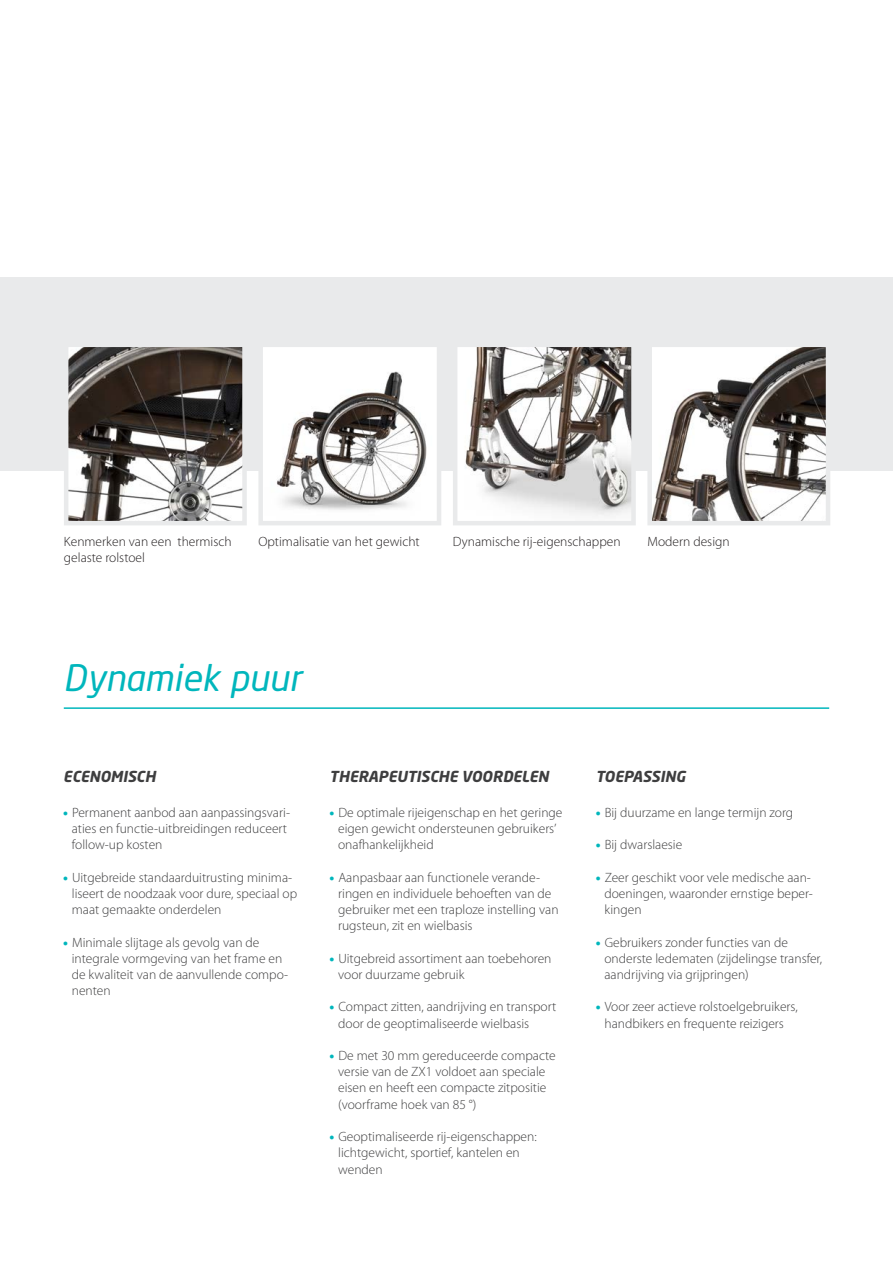
<style>
.page{position:relative;width:893px;height:1263px;background:#fff}
.page>*{position:absolute;margin:0;border:0;box-sizing:border-box;transform-origin:0 0}
.t1{font:italic 36px "Neo Sans Std";color:#00b6bc}
.t2{font:italic 700 15px "Neo Sans Std";color:#3e3e3f}
.t3{font:300 13.5px/16.2px "Myriad Pro";color:#3e3e3f}
.t4{font:300 13.5px "Myriad Pro";color:#231f20}
.s1{font-weight:900;color:#00b6bc}
</style>
<div class="page">
<div style="left:0;top:277px;width:893px;height:194px;background:#e9eaeb"></div>
<hr style="left:64px;top:707px;width:765px;height:2px;background:#00b6bc">
<img style="left:458px;top:348px;width:173px;height:168px">
<div style="left:453px;top:343px;width:183px;height:182px;border:4px solid #e9eaeb"></div>
<img style="left:652px;top:348px;width:173px;height:172px">
<div style="left:647px;top:343px;width:183px;height:182px;border:4px solid #e9eaeb"></div>
<img style="left:69px;top:348px;width:173px;height:172px">
<div style="left:64px;top:343px;width:183px;height:182px;border:4px solid #e9eaeb"></div>
<img style="left:263px;top:348px;width:173px;height:162px">
<div style="left:258px;top:343px;width:183px;height:182px;border:4px solid #e9eaeb"></div>
<div style="left:833px;top:447px;width:28px;height:28px;background:linear-gradient(to bottom,#e3e4e6,#f4f5f5);border-radius:50%"></div>
<p class="t4" style="left:64px;top:534px;width:169px">Kenmerken van een thermisch</p>
<p class="t4" style="left:453px;top:534px;width:169px">Dynamische rij-eigenschappen</p>
<p class="t4" style="left:647px;top:534px;width:84px">Modern design</p>
<p class="t4" style="left:64px;top:550px;width:83px">gelaste rolstoel</p>
<p class="t4" style="left:258px;top:534px;width:163px">Optimalisatie van het gewicht</p>
<h1 class="t1" style="left:63px;top:656px;width:240px">Dynamiek puur</h1>
<p class="t2" style="left:63px;top:767px;width:94px">ECENOMISCH</p>
<p class="t2" style="left:330px;top:767px;width:221px">THERAPEUTISCHE VOORDELEN</p>
<p class="t2" style="left:596px;top:767px;width:91px">TOEPASSING</p>
<p class="t3" style="left:72px;top:805px;width:220px;text-indent:-9px"><span class="s1">•</span> Permanent aanbod aan aanpassingsvari&shy;aties en functie-uitbreidingen reduceert follow-up kosten</p>
<p class="t3" style="left:72px;top:869px;width:227px;text-indent:-9px"><span class="s1">•</span> Uitgebreide standaarduitrusting minima&shy;liseert de noodzaak voor dure, speciaal op maat gemaakte onderdelen</p>
<p class="t3" style="left:72px;top:934px;width:218px;text-indent:-9px"><span class="s1">•</span> Minimale slijtage als gevolg van de integrale vormgeving van het frame en de kwaliteit van de aanvullende compo&shy;nenten</p>
<p class="t3" style="left:338px;top:805px;width:226px;text-indent:-9px"><span class="s1">•</span> De optimale rijeigenschap en het geringe eigen gewicht ondersteunen gebruikers’ onafhankelijkheid</p>
<p class="t3" style="left:338px;top:869px;width:222px;text-indent:-9px"><span class="s1">•</span> Aanpasbaar aan functionele verande&shy;ringen en individuele behoeften van de gebruiker met een traploze instelling van rugsteun, zit en wielbasis</p>
<p class="t3" style="left:338px;top:950px;width:215px;text-indent:-9px"><span class="s1">•</span> Uitgebreid assortiment aan toebehoren voor duurzame gebruik</p>
<p class="t3" style="left:338px;top:999px;width:220px;text-indent:-9px"><span class="s1">•</span> Compact zitten, aandrijving en transport door de geoptimaliseerde wielbasis</p>
<p class="t3" style="left:338px;top:1048px;width:219px;text-indent:-9px"><span class="s1">•</span> De met 30 mm gereduceerde compacte versie van de ZX1 voldoet aan speciale eisen en heeft een compacte zitpositie (voorframe hoek van 85 °)</p>
<p class="t3" style="left:338px;top:1129px;width:200px;text-indent:-9px"><span class="s1">•</span> Geoptimaliseerde rij-eigenschappen: lichtgewicht, sportief, kantelen en wenden</p>
<p class="t3" style="left:596px;top:805px;width:199px"><span class="s1">•</span> Bij duurzame en lange termijn zorg</p>
<p class="t3" style="left:596px;top:837px;width:88px"><span class="s1">•</span> Bij dwarslaesie</p>
<p class="t3" style="left:604px;top:869px;width:210px;text-indent:-9px"><span class="s1">•</span> Zeer geschikt voor vele medische aan&shy;doeningen, waaronder ernstige beper&shy;kingen</p>
<p class="t3" style="left:604px;top:934px;width:219px;text-indent:-9px"><span class="s1">•</span> Gebruikers zonder functies van de onderste ledematen (zijdelingse transfer, aandrijving via grijpringen)</p>
<p class="t3" style="left:596px;top:999px;width:203px;text-align:center"><span class="s1">•</span> Voor zeer actieve rolstoelgebruikers, handbikers en frequente reizigers</p>
</div>
